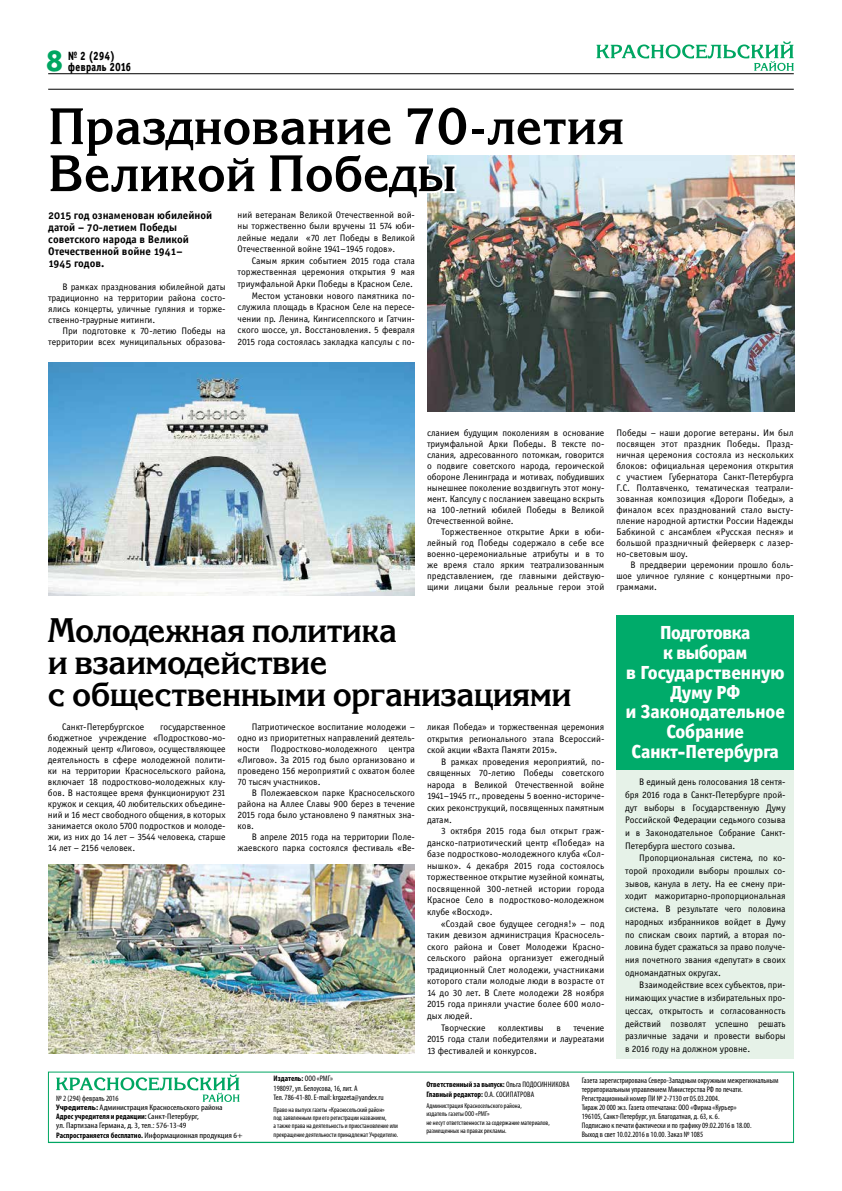
<style>
.page{position:relative;width:842px;height:1191px;background:#fff}
.page>*{position:absolute;margin:0;border:0;box-sizing:border-box;transform-origin:0 0}
.t1{font:700 51px/47px "Korinna C";color:#000}
.t2{font:700 34px/32px "Korinna C";letter-spacing:-.02em;color:#000}
.t3{font:30px "Officina Sans Extra Bold C";color:#00a662}
.t4{font:19px/19.7px "Officina Sans Extra Bold C";color:#fff;text-align:center}
.t5{font:12px/11px "Officina Sans Extra Bold C";letter-spacing:.05em;color:#000;scale:.79 1}
.t6{font:11px/12px "Officina Sans Bold OSC";color:#000}
.t7{font:9.5px/11px "Officina Sans Book C";color:#000;text-align:justify}
.t8{font:condensed 8px/9px "Myriad Pro";color:#000}
.t9{font:condensed 8px/9px "Myriad Pro";color:#000;scale:1.16 1}
.t10{font:700 condensed 8px/9.6px "Myriad Pro";color:#000}
.t11{font:condensed 7px/8.4px "Myriad Pro";color:#000}
.s1{font-weight:400}
.s2{font-weight:700}
</style>
<div class="page">
<svg style="left:596px;top:41px;width:198px;height:30px"></svg>
<svg style="left:48px;top:74px;width:84px;height:1px"></svg>
<img style="left:427px;top:156px;width:367px;height:255px">
<hr style="left:48px;top:89px;width:746px;height:1px;background:#000">
<hr style="left:48px;top:73px;width:746px;height:1px;background:#000">
<div style="left:48px;top:1071px;width:746px;height:72px;border:1px solid #00a662"></div>
<svg style="left:56px;top:1074px;width:184px;height:28px"></svg>
<div style="left:617px;top:624px;width:177px;height:434px;background:#e6f2e8"></div>
<div style="left:617px;top:616px;width:177px;height:154px;background:#00ab6a"></div>
<svg style="left:427px;top:155px;width:44px;height:46px"></svg>
<img style="left:48px;top:363px;width:367px;height:232px">
<img style="left:48px;top:865px;width:367px;height:188px">
<h3 class="t3" style="left:46px;top:42px;width:18px">8</h3>
<p class="t5" style="left:68px;top:50px;width:81px">№ 2 (294) февраль 2016</p>
<h1 class="t1" style="left:48px;top:103px;width:577px">Празднование 70-летия<br>Великой Победы</h1>
<p class="t7" style="left:238px;top:209px;width:179px;line-height:11.6px">ний ветеранам Великой Отечественной вой&shy;ны торжественно были вручены 11 574 юби&shy;лейные медали «70 лет Победы в Великой Отечественной войне 1941–1945 годов».</p>
<p class="t7" style="left:238px;top:255px;width:179px;line-height:11.6px;text-align:right">Самым ярким событием 2015 года стала торжественная церемония открытия 9 мая триумфальной Арки Победы в Красном Селе.<br>Местом установки нового памятника по&shy;служила площадь в Красном Селе на пересе&shy;чении пр. Ленина, Кингисеппского и Гатчин&shy;ского шоссе, ул. Восстановления. 5 февраля 2015 года состоялась закладка капсулы с по-</p>
<p class="t6" style="left:48px;top:209px;width:166px">2015 год ознаменован юбилейной датой – 70-летием Победы советского народа в Великой<br>Отечественной войне 1941–<br>1945 годов.</p>
<p class="t7" style="left:48px;top:281px;width:179px;text-indent:14px">В рамках празднования юбилейной даты традиционно на территории района состо&shy;ялись концерты, уличные гуляния и торже&shy;ственно-траурные митинги.</p>
<p class="t7" style="left:48px;top:325px;width:179px;text-align:right">При подготовке к 70-летию Победы на территории всех муниципальных образова-</p>
<p class="t7" style="left:427px;top:427px;width:179px">сланием будущим поколениям в основание триумфальной Арки Победы. В тексте по&shy;слания, адресованного потомкам, говорится о подвиге советского народа, героической обороне Ленинграда и мотивах, побудивших нынешнее поколение воздвигнуть этот мону&shy;мент. Капсулу с посланием завещано вскрыть на 100-летний юбилей Победы в Великой Отечественной войне.</p>
<p class="t7" style="left:427px;top:526px;width:179px;text-indent:14px">Торжественное открытие Арки в юби&shy;лейный год Победы содержало в себе все военно-церемониальные атрибуты и в то же время стало ярким театрализованным представлением, где главными действую&shy;щими лицами были реальные герои этой</p>
<h2 class="t2" style="left:48px;top:614px;width:525px">Молодежная политика<br>и взаимодействие<br>с общественными организациями</h2>
<p class="t7" style="left:238px;top:721px;width:179px;text-indent:14px">Патриотическое воспитание молодежи – одно из приоритетных направлений деятель&shy;ности Подростково-молодежного центра «Лигово». За 2015 год было организовано и проведено 156 мероприятий с охватом более 70 тысяч участников.</p>
<p class="t7" style="left:238px;top:787px;width:179px;text-indent:14px">В Полежаевском парке Красносельского района на Аллее Славы 900 берез в течение 2015 года было установлено 9 памятных зна&shy;ков.</p>
<p class="t7" style="left:238px;top:831px;width:179px;text-align:right">В апреле 2015 года на территории Поле&shy;жаевского парка состоялся фестиваль «Ве-</p>
<p class="t7" style="left:427px;top:721px;width:179px;line-height:11.6px">ликая Победа» и торжественная церемония открытия регионального этапа Всероссий&shy;ской акции «Вахта Памяти 2015».</p>
<p class="t7" style="left:427px;top:756px;width:179px;line-height:11.6px;text-indent:14px">В рамках проведения мероприятий, по&shy;священных 70-летию Победы советского народа в Великой Отечественной войне 1941–1945 гг., проведены 5 военно-историче&shy;ских реконструкций, посвященных памятным датам.</p>
<p class="t7" style="left:427px;top:825px;width:179px;line-height:11.6px;text-indent:14px">3 октября 2015 года был открыт граж&shy;данско-патриотический центр «Победа» на базе подростково-молодежного клуба «Сол&shy;нышко». 4 декабря 2015 года состоялось торжественное открытие музейной комнаты, посвященной 300-летней истории города Красное Село в подростково-молодежном клубе «Восход».</p>
<p class="t7" style="left:441px;top:918px;width:165px">«Создай свое будущее сегодня!» – под</p>
<p class="t7" style="left:427px;top:929px;width:179px">таким девизом администрация Красносель-</p>
<p class="t7" style="left:427px;top:941px;width:179px">ского района и Совет Молодежи Красно-</p>
<p class="t7" style="left:427px;top:952px;width:179px">сельского района организует ежегодный</p>
<p class="t7" style="left:427px;top:964px;width:179px">традиционный Слет молодежи, участниками</p>
<p class="t7" style="left:427px;top:975px;width:179px">которого стали молодые люди в возрасте от</p>
<p class="t7" style="left:427px;top:987px;width:179px">14 до 30 лет. В Слете молодежи 28 ноября</p>
<p class="t7" style="left:427px;top:999px;width:179px">2015 года приняли участие более 600 моло-</p>
<p class="t7" style="left:427px;top:1010px;width:47px">дых людей.</p>
<p class="t7" style="left:441px;top:1022px;width:46px">Творческие</p>
<p class="t7" style="left:498px;top:1022px;width:47px">коллективы</p>
<p class="t7" style="left:556px;top:1022px;width:6px">в</p>
<p class="t7" style="left:62px;top:721px;width:84px">Санкт-Петербургское</p>
<p class="t7" style="left:48px;top:721px;width:179px;text-indent:112px">государственное бюджетное учреждение «Подростково-мо&shy;лодежный центр «Лигово», осуществляющее деятельность в сфере молодежной полити&shy;ки на территории Красносельского района, включает 18 подростково-молодежных клу&shy;бов. В настоящее время функционируют 231 кружок и секция, 40 любительских объедине&shy;ний и 16 мест свободного общения, в которых занимается около 5700 подростков и молоде&shy;жи, из них до 14 лет – 3544 человека, старше 14 лет – 2156 человек.</p>
<p class="t7" style="left:427px;top:1021px;width:179px;line-height:11.6px;text-indent:146px">течение 2015 года стали победителями и лауреатами 13 фестивалей и конкурсов.</p>
<p class="t7" style="left:616px;top:427px;width:179px">Победы – наши дорогие ветераны. Им был посвящен этот праздник Победы. Празд&shy;ничная церемония состояла из нескольких блоков: официальная церемония открытия с участием Губернатора Санкт-Петербурга Г.С. Полтавченко, тематическая театрали&shy;зованная композиция «Дороги Победы», а финалом всех празднований стало высту&shy;пление народной артистки России Надежды Бабкиной с ансамблем «Русская песня» и большой праздничный фейерверк с лазер&shy;но-световым шоу.</p>
<p class="t7" style="left:616px;top:559px;width:179px;text-indent:14px">В преддверии церемонии прошло боль&shy;шое уличное гуляние с концертными про&shy;граммами.</p>
<h3 class="t4" style="left:626px;top:623px;width:161px">Подготовка<br>к выборам<br>в Государственную<br>Думу РФ<br>и Законодательное<br>Собрание<br>Санкт-Петербурга</h3>
<p class="t7" style="left:625px;top:775px;width:162px;line-height:12.7px;text-indent:14px">В единый день голосования 18 сентя&shy;бря 2016 года в Санкт-Петербурге прой&shy;дут выборы в Государственную Думу Российской Федерации седьмого созыва и в Законодательное Собрание Санкт-Петербурга шестого созыва.</p>
<p class="t7" style="left:625px;top:852px;width:162px;line-height:12.7px;text-indent:14px">Пропорциональная система, по ко&shy;торой проходили выборы прошлых со&shy;зывов, канула в лету. На ее смену при&shy;ходит мажоритарно-пропорциональная система. В результате чего половина народных избранников войдет в Думу по спискам своих партий, а вторая по&shy;ловина будет сражаться за право получе&shy;ния почетного звания «депутат» в своих одномандатных округах.</p>
<p class="t7" style="left:625px;top:979px;width:162px;line-height:12.7px;text-indent:14px">Взаимодействие всех субъектов, при&shy;нимающих участие в избирательных про&shy;цессах, открытость и согласованность действий позволят успешно решать различные задачи и провести выборы в 2016 году на должном уровне.</p>
<p class="t8" style="left:56px;top:1093px;width:64px">№ 2 (294) февраль 2016</p>
<p class="t10" style="left:56px;top:1130px;width:188px">Распространяется бесплатно. <span class="s1">Информационная продукция 6+</span></p>
<p class="t9" style="left:56px;top:1103px;width:145px"><span class="s2">Учредитель:</span> Администрация Красносельского района<br><span class="s2">Адрес учредителя и редакции:</span> Санкт-Петербург,<br>ул. Партизана Германа, д. 3, тел.: 576-13-49</p>
<p class="t8" style="left:274px;top:1073px;width:112px;line-height:9.6px"><span class="s2">Издатель:</span> ООО «РМГ»<br>198097, ул. Белоусова, 16, лит. А<br>Тел. 786-41-80. E-mail: krgazeta@yandex.ru</p>
<p class="t10" style="left:426px;top:1079px;width:130px">Ответственный за выпуск: <span class="s1">Ольга ПОДОСИННикова<br></span>Главный редактор: <span class="s1">О.А. Сосипатрова</span></p>
<p class="t11" style="left:426px;top:1101px;width:125px">Администрация Красносельского района,<br>издатель газеты ООО «РМГ»<br>не несут ответственности за содержание материалов, размещенных на правах рекламы.</p>
<p class="t11" style="left:274px;top:1105px;width:126px">Право на выпуск газеты «Красносельский район»<br>под заявленным при его регистрации названием,<br>а также права на деятельность и приостановление или прекращение деятельности принадлежат Учредителю.</p>
<p class="t8" style="left:582px;top:1075px;width:198px">Газета зарегистрирована Северо-Западным окружным межрегиональным территориальным управлением Министерства РФ по печати.<br>Регистрационный номер ПИ № 2-7130 от 05.03.2004.<br>Тираж 20 000 экз. Газета отпечатана: ООО «Фирма «Курьер»<br>196105, Санкт-Петербург, ул. Благодатная, д. 63, к. 6.<br>Подписано к печати фактически и по графику 09.02.2016 в 18.00.<br>Выход в свет 10.02.2016 в 10.00. Заказ № 1085</p>
</div>
